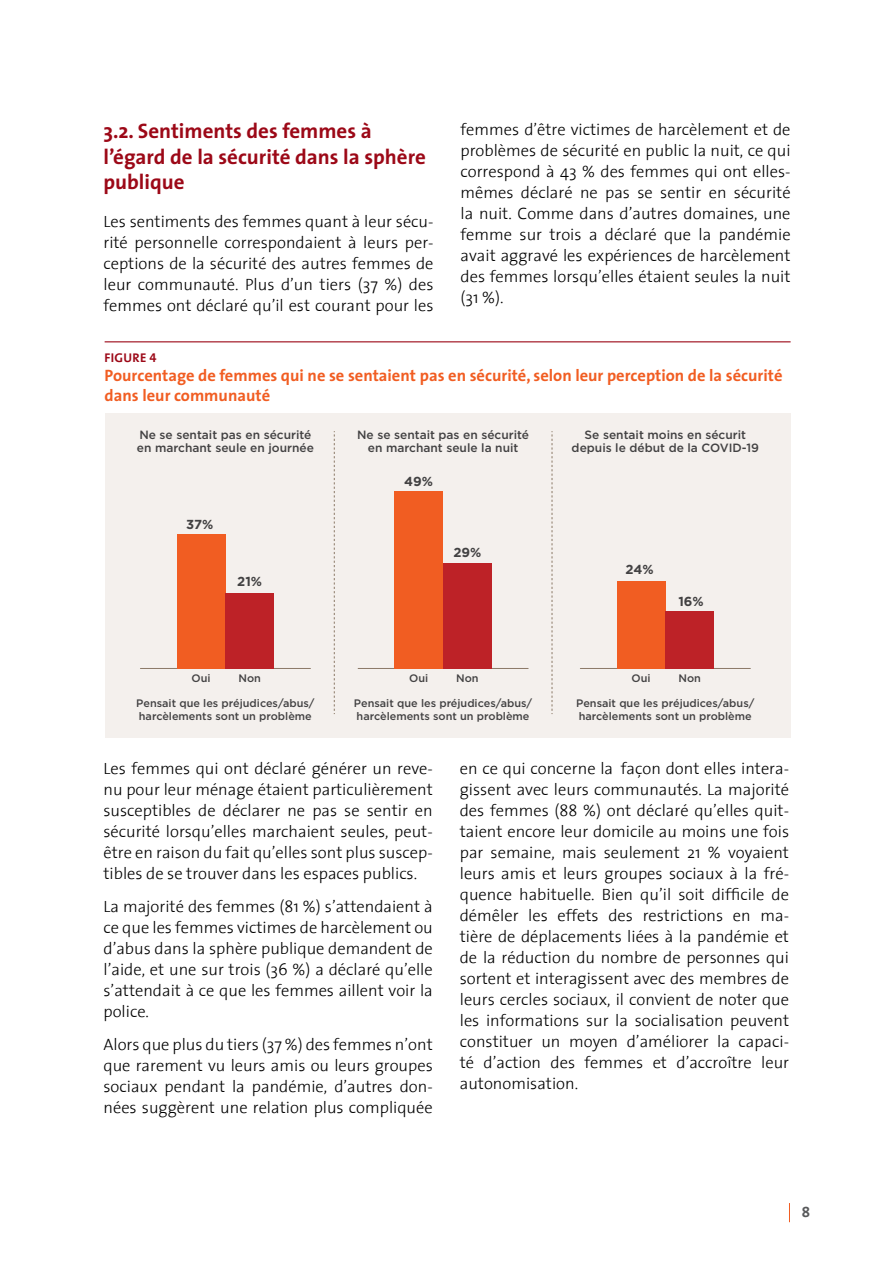
<style>
.page{position:relative;width:893px;height:1263px;background:#fff}
.page>*{position:absolute;margin:0;border:0;box-sizing:border-box;transform-origin:0 0}
.t1{font:700 21px/25.5px "The Sans";color:#9c0817}
.t2{font:300 16.5px/21px "The Sans";color:#000;text-align:justify}
.t3{font:700 16.5px/19.5px "The Sans";color:#f15d22}
.t4{font:15px "The Sans Bold Caps";color:#58595b}
.t5{font:700 13.05px "Gotham";color:#424142}
.t6{font:12.75px "The Sans Bold Caps";letter-spacing:.02em;color:#9c0817}
.t7{font:500 12px/13px "Gotham";color:#424142;text-align:center}
.t8{font:500 10.8px/13px "Gotham";color:#424142}
</style>
<div class="page">
<svg style="left:789px;top:1203px;width:1px;height:19px"></svg>
<div style="left:105px;top:413px;width:686px;height:325px;background:#f4f0ed"></div>
<hr style="left:105px;top:341px;width:686px;height:1px;background:#9c0817">
<svg style="left:334px;top:431px;width:1px;height:283px"></svg>
<svg style="left:552px;top:431px;width:1px;height:283px"></svg>
<hr style="left:358px;top:668px;width:170px;height:1px;background:#8b7967">
<div style="left:394px;top:491px;width:49px;height:177px;background:#f15d22"></div>
<div style="left:443px;top:563px;width:49px;height:105px;background:#bd2227"></div>
<hr style="left:140px;top:668px;width:170px;height:1px;background:#8b7967">
<div style="left:177px;top:534px;width:48px;height:134px;background:#f15d22"></div>
<div style="left:225px;top:593px;width:49px;height:75px;background:#bd2227"></div>
<hr style="left:580px;top:668px;width:170px;height:1px;background:#8b7967">
<div style="left:617px;top:581px;width:48px;height:87px;background:#f15d22"></div>
<div style="left:665px;top:611px;width:49px;height:57px;background:#bd2227"></div>
<p class="t1" style="left:104px;top:118px;width:324px">3.2. Sentiments des femmes à l’égard de la sécurité dans la sphère publique</p>
<p class="t2" style="left:104px;top:211px;width:332px">Les sentiments des femmes quant à leur sécu&shy;rité personnelle correspondaient à leurs per&shy;ceptions de la sécurité des autres femmes de leur communauté. Plus d’un tiers (37 %) des femmes ont déclaré qu’il est courant pour les</p>
<p class="t2" style="left:461px;top:118px;width:332px">femmes d’être victimes de harcèlement et de problèmes de sécurité en public la nuit, ce qui correspond à 43 % des femmes qui ont elles&shy;mêmes déclaré ne pas se sentir en sécurité la nuit. Comme dans d’autres domaines, une femme sur trois a déclaré que la pandémie avait aggravé les expériences de harcèlement des femmes lorsqu’elles étaient seules la nuit (31 %).</p>
<p class="t6" style="left:105px;top:347px;width:54px">FIGURE 4</p>
<p class="t3" style="left:105px;top:366px;width:679px">Pourcentage de femmes qui ne se sentaient pas en sécurité, selon leur perception de la sécurité dans leur communauté</p>
<p class="t7" style="left:357px;top:428px;width:174px">Ne se sentait pas en sécurité en marchant seule la nuit</p>
<p class="t5" style="left:404px;top:474px;width:30px">49%</p>
<p class="t7" style="left:137px;top:428px;width:179px;text-align:left">Ne se sentait pas en sécurité en marchant seule en journée</p>
<p class="t7" style="left:572px;top:428px;width:189px">Se sentait moins en sécurit depuis le début de la COVID-19</p>
<p class="t5" style="left:186px;top:516px;width:29px">37%</p>
<p class="t5" style="left:237px;top:574px;width:26px">21%</p>
<p class="t8" style="left:192px;top:671px;width:21px">Oui</p>
<p class="t8" style="left:238px;top:671px;width:24px">Non</p>
<p class="t8" style="left:136px;top:696px;width:180px">Pensait que les préjudices/abus/ harcèlements sont un problème</p>
<p class="t5" style="left:453px;top:545px;width:29px">29%</p>
<p class="t8" style="left:409px;top:671px;width:21px">Oui</p>
<p class="t8" style="left:456px;top:671px;width:24px">Non</p>
<p class="t8" style="left:354px;top:696px;width:180px">Pensait que les préjudices/abus/ harcèlements sont un problème</p>
<p class="t5" style="left:625px;top:562px;width:30px">24%</p>
<p class="t5" style="left:678px;top:594px;width:27px">16%</p>
<p class="t8" style="left:631px;top:671px;width:21px">Oui</p>
<p class="t8" style="left:678px;top:671px;width:24px">Non</p>
<p class="t8" style="left:576px;top:696px;width:180px">Pensait que les préjudices/abus/ harcèlements sont un problème</p>
<p class="t2" style="left:104px;top:757px;width:331px">Les femmes qui ont déclaré générer un reve&shy;nu pour leur ménage étaient particulièrement susceptibles de déclarer ne pas se sentir en sécurité lorsqu’elles marchaient seules, peut&shy;être en raison du fait qu’elles sont plus suscep&shy;tibles de se trouver dans les espaces publics.</p>
<p class="t2" style="left:104px;top:895px;width:331px">La majorité des femmes (81 %) s’attendaient à ce que les femmes victimes de harcèlement ou d’abus dans la sphère publique demandent de l’aide, et une sur trois (36 %) a déclaré qu’elle s’attendait à ce que les femmes aillent voir la police.</p>
<p class="t2" style="left:104px;top:1033px;width:331px">Alors que plus du tiers (37 %) des femmes n’ont que rarement vu leurs amis ou leurs groupes sociaux pendant la pandémie, d’autres don&shy;nées suggèrent une relation plus compliquée</p>
<p class="t2" style="left:460px;top:757px;width:331px">en ce qui concerne la façon dont elles intera&shy;gissent avec leurs communautés. La majorité des femmes (88 %) ont déclaré qu’elles quit&shy;taient encore leur domicile au moins une fois par semaine, mais seulement 21 % voyaient leurs amis et leurs groupes sociaux à la fré&shy;quence habituelle. Bien qu’il soit difficile de démêler les effets des restrictions en ma&shy;tière de déplacements liées à la pandémie et de la réduction du nombre de personnes qui sortent et interagissent avec des membres de leurs cercles sociaux, il convient de noter que les informations sur la socialisation peuvent constituer un moyen d’améliorer la capaci&shy;té d’action des femmes et d’accroître leur autonomisation.</p>
<p class="t4" style="left:802px;top:1199px;width:10px">8</p>
</div>
